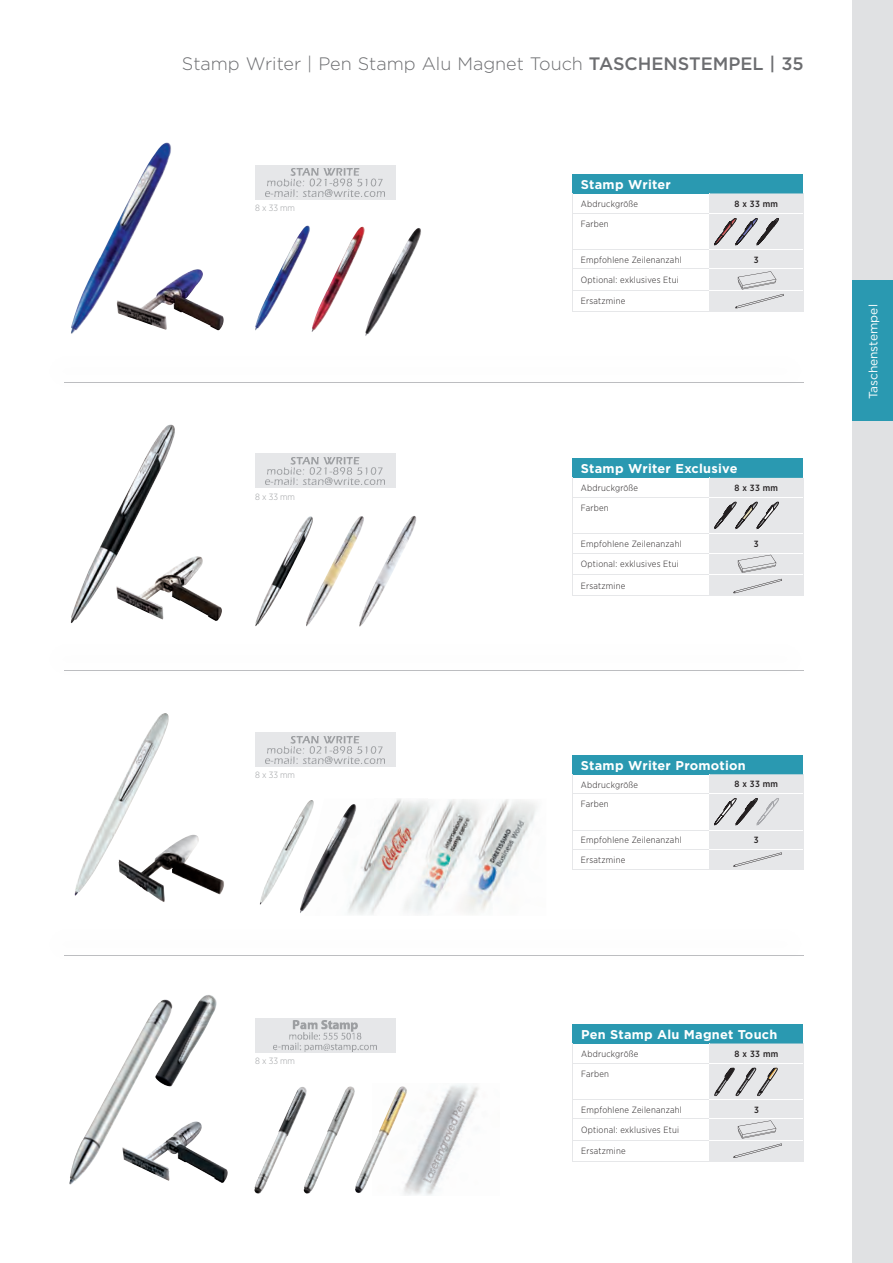
<style>
.page{position:relative;width:893px;height:1263px;background:#fff}
.page>*{position:absolute;margin:0;border:0;box-sizing:border-box;transform-origin:0 0}
.t1{font:300 18px "Gotham";color:#6c6d70}
.t2{font:700 12.75px "Gotham";letter-spacing:.02em;color:#fff}
.t3{font:12px "Gotham";color:#fff}
.t4{font:300 9px "Gotham Narrow";letter-spacing:.025em;color:#231f20}
.t5{font:500 9px "Gotham Narrow";letter-spacing:.025em;color:#231f20}
.t6{font:300 9px "Gotham Narrow";color:#9d9fa2}
.s1{font-weight:500}
</style>
<div class="page">
<div style="left:853px;top:0;width:40px;height:1263px;background:#e0e1e3"></div>
<div style="left:853px;top:281px;width:40px;height:140px;background:#2a99b1"></div>
<div style="left:572px;top:755px;width:231px;height:19px;background:#2a99b1"></div>
<svg style="left:572px;top:774px;width:1px;height:19px"></svg>
<hr style="left:572px;top:793px;width:138px;height:1px;background:#e6e7e9">
<hr style="left:572px;top:794px;width:1px;height:36px;background:#e6e7e9">
<hr style="left:572px;top:830px;width:138px;height:1px;background:#e6e7e9">
<hr style="left:572px;top:849px;width:138px;height:1px;background:#e6e7e9">
<svg style="left:572px;top:831px;width:1px;height:38px"></svg>
<hr style="left:572px;top:869px;width:137px;height:1px;background:#e6e7e9">
<hr style="left:709px;top:869px;width:94px;height:1px;background:#e6e7e9">
<svg style="left:709px;top:774px;width:95px;height:95px;background:#dfe0e2"></svg>
<div style="left:572px;top:459px;width:231px;height:19px;background:#2a99b1"></div>
<svg style="left:572px;top:478px;width:1px;height:19px"></svg>
<hr style="left:572px;top:497px;width:138px;height:1px;background:#e6e7e9">
<hr style="left:572px;top:498px;width:1px;height:35px;background:#e6e7e9">
<hr style="left:572px;top:533px;width:138px;height:1px;background:#e6e7e9">
<hr style="left:572px;top:553px;width:138px;height:1px;background:#e6e7e9">
<hr style="left:572px;top:574px;width:138px;height:1px;background:#e6e7e9">
<svg style="left:572px;top:534px;width:1px;height:61px"></svg>
<hr style="left:572px;top:595px;width:137px;height:1px;background:#e6e7e9">
<svg style="left:709px;top:478px;width:95px;height:118px;background:#dedfe1"></svg>
<div style="left:572px;top:174px;width:231px;height:19px;background:#2a99b1"></div>
<svg style="left:572px;top:193px;width:1px;height:20px"></svg>
<hr style="left:572px;top:213px;width:138px;height:1px;background:#e6e7e9">
<hr style="left:572px;top:213px;width:1px;height:36px;background:#e6e7e9">
<hr style="left:572px;top:249px;width:138px;height:1px;background:#e6e7e9">
<hr style="left:572px;top:268px;width:138px;height:1px;background:#e6e7e9">
<hr style="left:572px;top:290px;width:138px;height:1px;background:#e6e7e9">
<svg style="left:572px;top:250px;width:1px;height:61px"></svg>
<hr style="left:572px;top:311px;width:137px;height:1px;background:#e6e7e9">
<hr style="left:709px;top:311px;width:94px;height:1px;background:#e6e7e9">
<svg style="left:709px;top:193px;width:95px;height:118px;background:#dddee0"></svg>
<div style="left:573px;top:1024px;width:230px;height:19px;background:#2a99b1"></div>
<svg style="left:572px;top:1043px;width:1px;height:20px"></svg>
<hr style="left:572px;top:1063px;width:138px;height:1px;background:#e6e7e9">
<hr style="left:572px;top:1063px;width:1px;height:36px;background:#e6e7e9">
<hr style="left:572px;top:1099px;width:138px;height:1px;background:#e6e7e9">
<hr style="left:572px;top:1118px;width:138px;height:1px;background:#e6e7e9">
<hr style="left:572px;top:1140px;width:138px;height:1px;background:#e6e7e9">
<svg style="left:572px;top:1100px;width:1px;height:61px"></svg>
<hr style="left:572px;top:1161px;width:137px;height:1px;background:#e6e7e9">
<hr style="left:709px;top:1161px;width:95px;height:1px;background:#e6e7e9">
<svg style="left:709px;top:1043px;width:95px;height:118px;background:#dedfe1"></svg>
<img style="left:74px;top:713px;width:95px;height:182px">
<img style="left:119px;top:835px;width:105px;height:67px">
<hr style="left:64px;top:382px;width:740px;height:1px;background:#bcbdc0">
<hr style="left:64px;top:955px;width:740px;height:1px;background:#bcbdc0">
<hr style="left:64px;top:670px;width:740px;height:1px;background:#bcbdc0">
<img style="left:71px;top:143px;width:100px;height:191px">
<img style="left:117px;top:270px;width:107px;height:60px">
<img style="left:493px;top:799px;width:44px;height:94px">
<img style="left:452px;top:799px;width:41px;height:114px">
<img style="left:348px;top:799px;width:104px;height:116px">
<img style="left:260px;top:800px;width:54px;height:105px">
<img style="left:300px;top:804px;width:57px;height:109px">
<div style="left:255px;top:165px;width:140px;height:34px;background:#e6e7e9"></div>
<img style="left:265px;top:169px;width:120px;height:27px">
<div style="left:255px;top:454px;width:140px;height:34px;background:#e6e7e9"></div>
<img style="left:265px;top:457px;width:120px;height:28px">
<div style="left:255px;top:732px;width:140px;height:34px;background:#e6e7e9"></div>
<img style="left:265px;top:736px;width:120px;height:28px">
<div style="left:255px;top:1018px;width:140px;height:34px;background:#e6e7e9"></div>
<img style="left:273px;top:1020px;width:104px;height:31px">
<img style="left:175px;top:556px;width:47px;height:65px">
<img style="left:71px;top:425px;width:104px;height:198px">
<img style="left:255px;top:226px;width:55px;height:104px">
<img style="left:312px;top:227px;width:53px;height:105px">
<img style="left:365px;top:228px;width:56px;height:108px">
<img style="left:255px;top:520px;width:51px;height:106px">
<img style="left:306px;top:516px;width:53px;height:110px">
<img style="left:359px;top:516px;width:58px;height:111px">
<img style="left:404px;top:1084px;width:75px;height:112px">
<img style="left:254px;top:1087px;width:50px;height:107px">
<img style="left:304px;top:1086px;width:103px;height:108px">
<img style="left:173px;top:1121px;width:55px;height:62px">
<img style="left:69px;top:1008px;width:104px;height:177px">
<img style="left:155px;top:995px;width:62px;height:92px">
<h1 class="t1" style="left:182px;top:52px;width:623px">Stamp Writer | Pen Stamp Alu Magnet Touch <span class="s1">TASCHENSTEMPEL | 35</span></h1>
<p class="t6" style="left:255px;top:202px;width:41px">8 x 33 mm</p>
<p class="t6" style="left:255px;top:491px;width:41px">8 x 33 mm</p>
<h2 class="t2" style="left:581px;top:176px;width:91px">Stamp Writer</h2>
<p class="t4" style="left:581px;top:198px;width:59px">Abdruckgröße</p>
<p class="t5" style="left:734px;top:198px;width:45px">8 x 33 mm</p>
<p class="t4" style="left:581px;top:218px;width:29px">Farben</p>
<p class="t4" style="left:581px;top:254px;width:102px">Empfohlene Zeilenanzahl</p>
<p class="t5" style="left:754px;top:254px;width:6px">3</p>
<p class="t4" style="left:581px;top:274px;width:99px">Optional: exklusives Etui</p>
<p class="t4" style="left:581px;top:296px;width:46px">Ersatzmine</p>
<h2 class="t2" style="left:581px;top:460px;width:158px">Stamp Writer Exclusive</h2>
<p class="t4" style="left:581px;top:482px;width:59px">Abdruckgröße</p>
<p class="t5" style="left:734px;top:482px;width:45px">8 x 33 mm</p>
<p class="t4" style="left:581px;top:502px;width:29px">Farben</p>
<p class="t4" style="left:581px;top:538px;width:102px">Empfohlene Zeilenanzahl</p>
<p class="t5" style="left:754px;top:538px;width:6px">3</p>
<p class="t4" style="left:581px;top:559px;width:99px">Optional: exklusives Etui</p>
<p class="t4" style="left:581px;top:580px;width:46px">Ersatzmine</p>
<h3 class="t3" style="left:866px;top:399px;width:97px;rotate:-90deg">Taschenstempel</h3>
<p class="t6" style="left:255px;top:769px;width:41px">8 x 33 mm</p>
<p class="t6" style="left:255px;top:1055px;width:41px">8 x 33 mm</p>
<h2 class="t2" style="left:581px;top:757px;width:166px">Stamp Writer Promotion</h2>
<p class="t4" style="left:581px;top:779px;width:59px">Abdruckgröße</p>
<p class="t5" style="left:734px;top:779px;width:45px">8 x 33 mm</p>
<p class="t4" style="left:581px;top:799px;width:29px">Farben</p>
<p class="t4" style="left:581px;top:835px;width:102px">Empfohlene Zeilenanzahl</p>
<p class="t5" style="left:754px;top:834px;width:6px">3</p>
<p class="t4" style="left:581px;top:854px;width:46px">Ersatzmine</p>
<h2 class="t2" style="left:581px;top:1026px;width:198px">Pen Stamp Alu Magnet Touch</h2>
<p class="t4" style="left:581px;top:1048px;width:59px">Abdruckgröße</p>
<p class="t5" style="left:735px;top:1048px;width:45px">8 x 33 mm</p>
<p class="t4" style="left:581px;top:1068px;width:29px">Farben</p>
<p class="t4" style="left:581px;top:1104px;width:102px">Empfohlene Zeilenanzahl</p>
<p class="t5" style="left:754px;top:1104px;width:6px">3</p>
<p class="t4" style="left:581px;top:1124px;width:99px">Optional: exklusives Etui</p>
<p class="t4" style="left:581px;top:1145px;width:46px">Ersatzmine</p>
</div>
